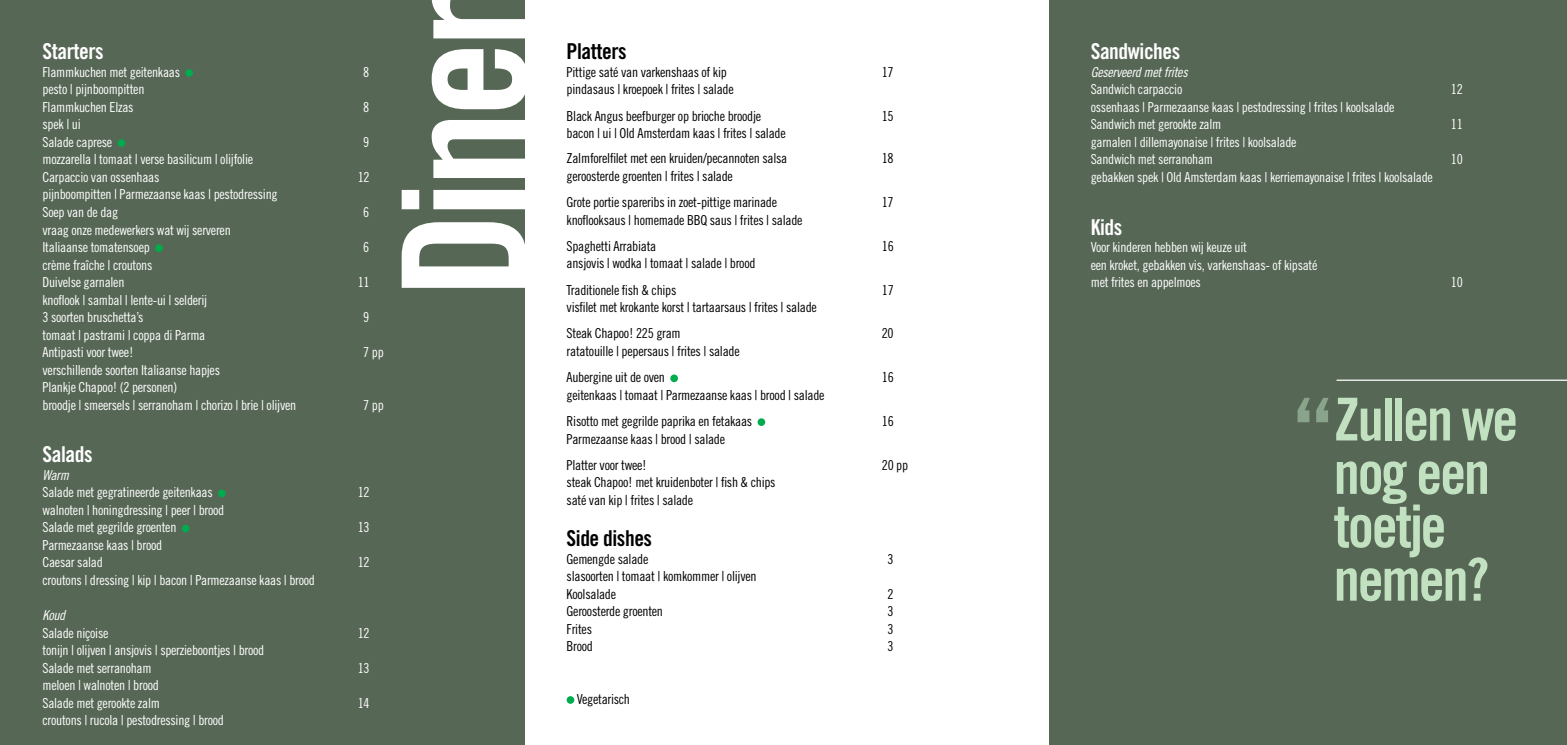
<style>
.page{position:relative;width:1567px;height:745px;background:#fff}
.page>*{position:absolute;margin:0;border:0;box-sizing:border-box;transform-origin:0 0}
.t1{font:172.5px "Trade Gothic Bold Cond Twenty";color:#fff}
.t2{font:59.12px/53.4px "Trade Gothic Bold Cond Twenty";letter-spacing:-.04em;color:#c1e1c1}
.t3{font:21.88px "Trade Gothic Bold Cond Twenty";letter-spacing:-.02em;color:#fff}
.t4{font:21.88px "Trade Gothic Bold Cond Twenty";letter-spacing:-.02em;color:#000}
.t5{font:13.75px/17.5px "Trade Gothic Cond Eighteen";letter-spacing:-.02em;color:#fff}
.t6{font:13.75px/26.2px "Trade Gothic Cond Eighteen";letter-spacing:-.02em;color:#000}
.t7{font:13.75px "Trade Gothic Cond Eighteen Obl";letter-spacing:-.02em;color:#fff}
</style>
<div class="page">
<div style="left:0;top:0;width:524px;height:744px;background:#576756"></div>
<div style="left:1049px;top:0;width:517px;height:744px;background:#576756"></div>
<div style="left:185px;top:69px;width:8px;height:8px;background:#00ab4e;border-radius:50%"></div>
<div style="left:118px;top:139px;width:7px;height:8px;background:#00ab4e;border-radius:50%"></div>
<div style="left:155px;top:244px;width:8px;height:8px;background:#00ab4e;border-radius:50%"></div>
<div style="left:218px;top:489px;width:8px;height:8px;background:#00ab4e;border-radius:50%"></div>
<div style="left:182px;top:524px;width:7px;height:8px;background:#00ab4e;border-radius:50%"></div>
<div style="left:670px;top:374px;width:8px;height:8px;background:#00ab4e;border-radius:50%"></div>
<div style="left:757px;top:418px;width:8px;height:7px;background:#00ab4e;border-radius:50%"></div>
<svg style="left:566px;top:695px;width:8px;height:8px"></svg>
<svg style="left:1297px;top:398px;width:31px;height:24px"></svg>
<hr style="left:1336px;top:379px;width:230px;height:1px;background:#fff">
<h3 class="t3" style="left:43px;top:38px;width:63px">Starters</h3>
<p class="t5" style="left:43px;top:63px;width:139px">Flammkuchen met geitenkaas</p>
<p class="t5" style="left:363px;top:63px;width:8px">8</p>
<p class="t5" style="left:43px;top:80px;width:103px">pesto | pijnboompitten<br>Flammkuchen Elzas</p>
<p class="t5" style="left:363px;top:98px;width:8px">8</p>
<p class="t5" style="left:43px;top:115px;width:71px">spek | ui<br>Salade caprese</p>
<p class="t5" style="left:43px;top:150px;width:212px">mozzarella | tomaat | verse basilicum | olijfolie<br>Carpaccio van ossenhaas</p>
<p class="t5" style="left:43px;top:185px;width:236px">pijnboompitten | Parmezaanse kaas | pestodressing<br>Soep van de dag</p>
<p class="t5" style="left:43px;top:220px;width:190px">vraag onze medewerkers wat wij serveren<br>Italiaanse tomatensoep</p>
<p class="t5" style="left:43px;top:255px;width:111px">crème fraîche | croutons<br>Duivelse garnalen</p>
<p class="t5" style="left:43px;top:290px;width:166px">knoflook | sambal | lente-ui | selderij<br>3 soorten bruschetta’s</p>
<p class="t5" style="left:43px;top:325px;width:164px">tomaat | pastrami | coppa di Parma<br>Antipasti voor twee!</p>
<p class="t5" style="left:43px;top:360px;width:255px">verschillende soorten Italiaanse hapjes<br>Plankje Chapoo! (2 personen)<br>broodje | smeersels | serranoham | chorizo | brie | olijven</p>
<p class="t5" style="left:363px;top:133px;width:8px">9</p>
<p class="t5" style="left:358px;top:168px;width:13px">12</p>
<p class="t5" style="left:363px;top:203px;width:8px">6</p>
<p class="t5" style="left:363px;top:238px;width:8px">6</p>
<p class="t5" style="left:358px;top:273px;width:13px">11</p>
<p class="t5" style="left:363px;top:308px;width:8px">9</p>
<p class="t5" style="left:363px;top:343px;width:22px">7 pp</p>
<p class="t5" style="left:363px;top:395px;width:22px">7 pp</p>
<h3 class="t3" style="left:43px;top:441px;width:51px">Salads</h3>
<p class="t7" style="left:43px;top:466px;width:28px">Warm</p>
<p class="t5" style="left:43px;top:483px;width:172px">Salade met gegratineerde geitenkaas</p>
<p class="t5" style="left:358px;top:483px;width:13px">12</p>
<p class="t5" style="left:43px;top:500px;width:183px">walnoten | honingdressing | peer | brood<br>Salade met gegrilde groenten</p>
<p class="t5" style="left:358px;top:518px;width:13px">13</p>
<p class="t5" style="left:43px;top:535px;width:121px">Parmezaanse kaas | brood<br>Caesar salad</p>
<p class="t5" style="left:358px;top:553px;width:13px">12</p>
<p class="t5" style="left:43px;top:570px;width:274px">croutons | dressing | kip | bacon | Parmezaanse kaas | brood</p>
<p class="t7" style="left:43px;top:606px;width:24px">Koud</p>
<p class="t5" style="left:43px;top:623px;width:67px">Salade niçoise</p>
<p class="t5" style="left:358px;top:623px;width:13px">12</p>
<p class="t5" style="left:43px;top:640px;width:223px">tonijn | olijven | ansjovis | sperzieboontjes | brood<br>Salade met serranoham</p>
<p class="t5" style="left:358px;top:658px;width:13px">13</p>
<p class="t5" style="left:43px;top:675px;width:119px">meloen | walnoten | brood<br>Salade met gerookte zalm</p>
<p class="t5" style="left:43px;top:710px;width:183px">croutons | rucola | pestodressing | brood</p>
<p class="t5" style="left:358px;top:693px;width:13px">14</p>
<h1 class="t1" style="left:360px;top:298px;width:309px;rotate:-90deg">Diner</h1>
<h3 class="t4" style="left:566px;top:38px;width:62px">Platters</h3>
<p class="t6" style="left:566px;top:59px;width:162px">Pittige saté van varkenshaas of kip</p>
<p class="t6" style="left:881px;top:59px;width:13px">17</p>
<p class="t6" style="left:566px;top:76px;width:196px">pindasaus | kroepoek | frites | salade<br>Black Angus beefburger op brioche broodje</p>
<p class="t6" style="left:881px;top:102px;width:13px">15</p>
<p class="t6" style="left:566px;top:120px;width:222px;line-height:25px">bacon | ui | Old Amsterdam kaas | frites | salade<br>Zalmforelfilet met een kruiden/pecannoten salsa</p>
<p class="t6" style="left:566px;top:162px;width:212px">geroosterde groenten | frites | salade<br>Grote portie spareribs in zoet-pittige marinade</p>
<p class="t6" style="left:566px;top:206px;width:237px">knoflooksaus | homemade BBQ saus | frites | salade<br>Spaghetti Arrabiata</p>
<p class="t6" style="left:566px;top:250px;width:190px">ansjovis | wodka | tomaat | salade | brood<br>Traditionele fish &amp; chips</p>
<p class="t6" style="left:566px;top:294px;width:252px">visfilet met krokante korst | tartaarsaus | frites | salade<br>Steak Chapoo! 225 gram</p>
<p class="t6" style="left:566px;top:337px;width:175px">ratatouille | pepersaus | frites | salade<br>Aubergine uit de oven</p>
<p class="t6" style="left:566px;top:381px;width:259px">geitenkaas | tomaat | Parmezaanse kaas | brood | salade<br>Risotto met gegrilde paprika en fetakaas</p>
<p class="t6" style="left:566px;top:425px;width:160px">Parmezaanse kaas | brood | salade<br>Platter voor twee!</p>
<p class="t6" style="left:881px;top:145px;width:13px">18</p>
<p class="t6" style="left:881px;top:189px;width:13px">17</p>
<p class="t6" style="left:881px;top:232px;width:13px">16</p>
<p class="t6" style="left:881px;top:276px;width:13px">17</p>
<p class="t6" style="left:881px;top:320px;width:13px">20</p>
<p class="t6" style="left:881px;top:364px;width:13px">16</p>
<p class="t6" style="left:881px;top:407px;width:13px">16</p>
<p class="t6" style="left:881px;top:451px;width:28px">20 pp</p>
<p class="t6" style="left:566px;top:473px;width:210px;line-height:17.5px">steak Chapoo! met kruidenboter | fish &amp; chips saté van kip | frites | salade</p>
<h3 class="t4" style="left:566px;top:524px;width:87px">Side dishes</h3>
<p class="t6" style="left:566px;top:545px;width:83px">Gemengde salade</p>
<p class="t6" style="left:887px;top:545px;width:8px">3</p>
<p class="t6" style="left:566px;top:567px;width:191px;line-height:17.5px">slasoorten | tomaat | komkommer | olijven<br>Koolsalade</p>
<p class="t6" style="left:887px;top:580px;width:8px">2</p>
<p class="t6" style="left:566px;top:597px;width:98px">Geroosterde groenten</p>
<p class="t6" style="left:887px;top:597px;width:8px">3</p>
<p class="t6" style="left:566px;top:615px;width:27px">Frites</p>
<p class="t6" style="left:887px;top:615px;width:8px">3</p>
<p class="t6" style="left:566px;top:632px;width:28px">Brood</p>
<p class="t6" style="left:887px;top:632px;width:8px">3</p>
<p class="t6" style="left:577px;top:685px;width:55px">Vegetarisch</p>
<h3 class="t3" style="left:1090px;top:38px;width:91px">Sandwiches</h3>
<p class="t7" style="left:1090px;top:64px;width:98px">Geserveerd met frites</p>
<p class="t5" style="left:1090px;top:80px;width:93px">Sandwich carpaccio</p>
<p class="t5" style="left:1450px;top:80px;width:13px">12</p>
<p class="t5" style="left:1090px;top:98px;width:305px">ossenhaas | Parmezaanse kaas | pestodressing | frites | koolsalade<br>Sandwich met gerookte zalm</p>
<p class="t5" style="left:1450px;top:115px;width:13px">11</p>
<p class="t5" style="left:1090px;top:133px;width:207px">garnalen | dillemayonaise | frites | koolsalade<br>Sandwich met serranoham</p>
<p class="t5" style="left:1090px;top:168px;width:343px">gebakken spek | Old Amsterdam kaas | kerriemayonaise | frites | koolsalade</p>
<h3 class="t3" style="left:1090px;top:213px;width:33px">Kids</h3>
<p class="t5" style="left:1090px;top:238px;width:228px">Voor kinderen hebben wij keuze uit<br>een kroket, gebakken vis, varkenshaas- of kipsaté met frites en appelmoes</p>
<p class="t5" style="left:1450px;top:150px;width:13px">10</p>
<p class="t5" style="left:1450px;top:273px;width:13px">10</p>
<h2 class="t2" style="left:1333px;top:392px;width:186px">Zullen we nog een toetje nemen?</h2>
</div>
